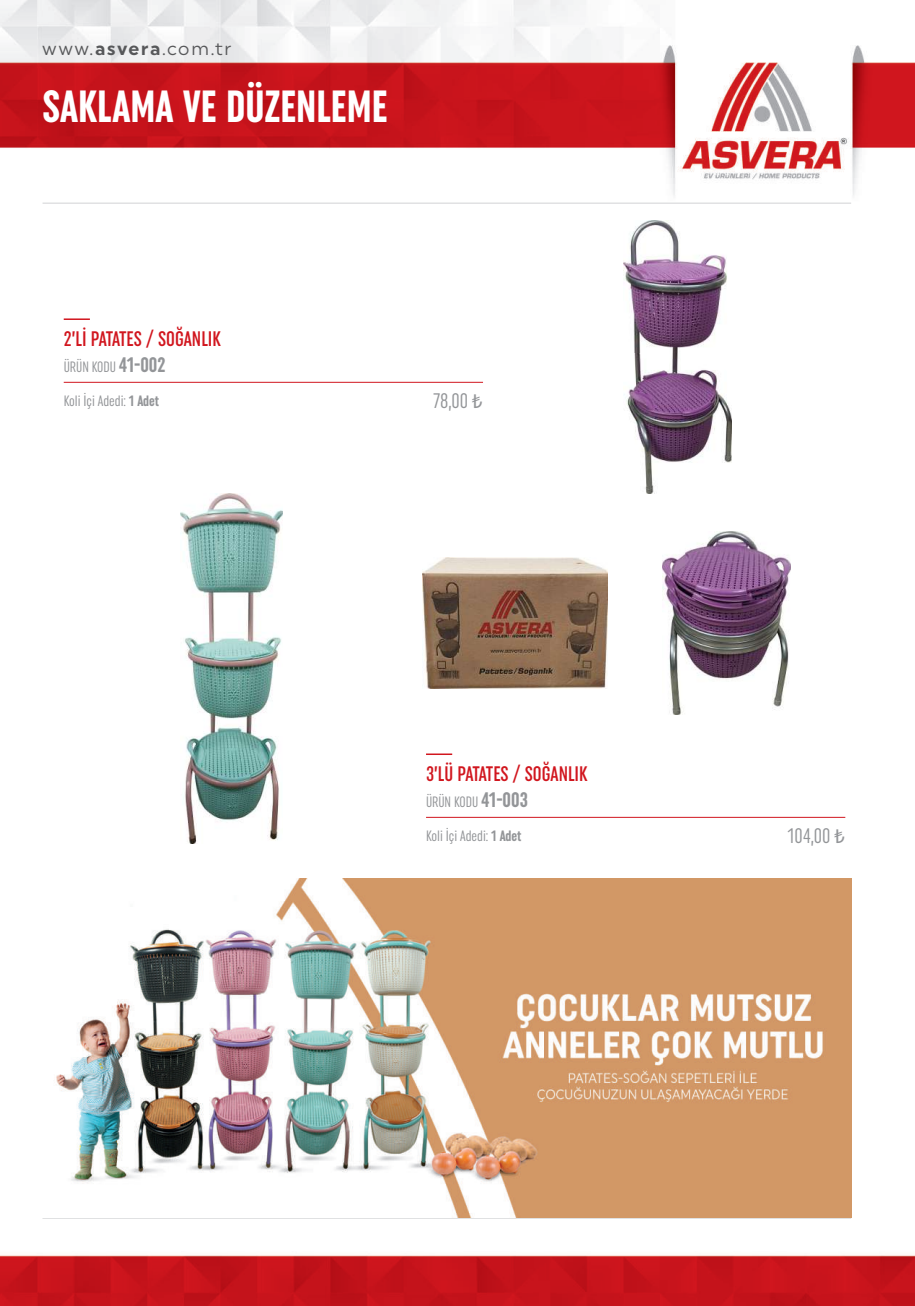
<style>
.page{position:relative;width:915px;height:1306px;background:#fff}
.page>*{position:absolute;margin:0;border:0;box-sizing:border-box;transform-origin:0 0}
.t1{font:45px "Uniform Pro Xcon Bld";color:#fff}
.t2{font:500 21px "Uniform Pro Xcon";color:#d1161e}
.t3{font:21px "Uniform Pro Xcon";color:#939598}
.t4{font:18px "Uniform Pro";letter-spacing:.1em;color:#57585a}
.t5{font:15px "Uniform Pro Xcon";color:#939598}
.s1{font-family:"Uniform Pro Bld"}
.s2{font-family:"Uniform Pro Xcon Bld";font-size:21px}
.s3{font-family:"Uniform Pro Xcon Bld"}
.s4{font-family:"Myriad Pro"}
</style>
<div class="page">
<img style="left:0;top:0;width:914px;height:1305px">
<hr style="left:43px;top:203px;width:807px;height:1px;background:#d1d2d4">
<hr style="left:43px;top:1217px;width:807px;height:1px;background:#d1d2d4">
<img style="left:623px;top:220px;width:108px;height:273px">
<img style="left:662px;top:531px;width:128px;height:184px">
<img style="left:422px;top:558px;width:185px;height:130px">
<img style="left:180px;top:493px;width:103px;height:350px">
<hr style="left:64px;top:382px;width:419px;height:1px;background:#d1161e">
<hr style="left:64px;top:318px;width:26px;height:2px;background:#d1161e">
<hr style="left:426px;top:817px;width:419px;height:1px;background:#d1161e">
<hr style="left:426px;top:753px;width:26px;height:2px;background:#d1161e">
<img style="left:42px;top:878px;width:809px;height:339px">
<p class="t4" style="left:43px;top:39px;width:190px">www.<span class="s1">asvera</span>.com.tr</p>
<h1 class="t1" style="left:43px;top:79px;width:346px">SAKLAMA VE DÜZENLEME</h1>
<h2 class="t2" style="left:64px;top:326px;width:159px">2’LI PATATES / SOĞANLIK</h2>
<p class="t5" style="left:64px;top:358px;width:103px">ÜRÜN KODU <span class="s2">41-002</span></p>
<p class="t5" style="left:64px;top:391px;width:97px">Koli İçi Adedi: <span class="s3">1 Adet</span></p>
<h2 class="t3" style="left:433px;top:388px;width:51px">78,00 <span class="s4">₺</span></h2>
<h2 class="t2" style="left:426px;top:761px;width:163px">3’LÜ PATATES / SOĞANLIK</h2>
<p class="t5" style="left:426px;top:793px;width:103px">ÜRÜN KODU <span class="s2">41-003</span></p>
<p class="t5" style="left:426px;top:826px;width:97px">Koli İçi Adedi: <span class="s3">1 Adet</span></p>
<h2 class="t3" style="left:787px;top:823px;width:59px">104,00 <span class="s4">₺</span></h2>
</div>
